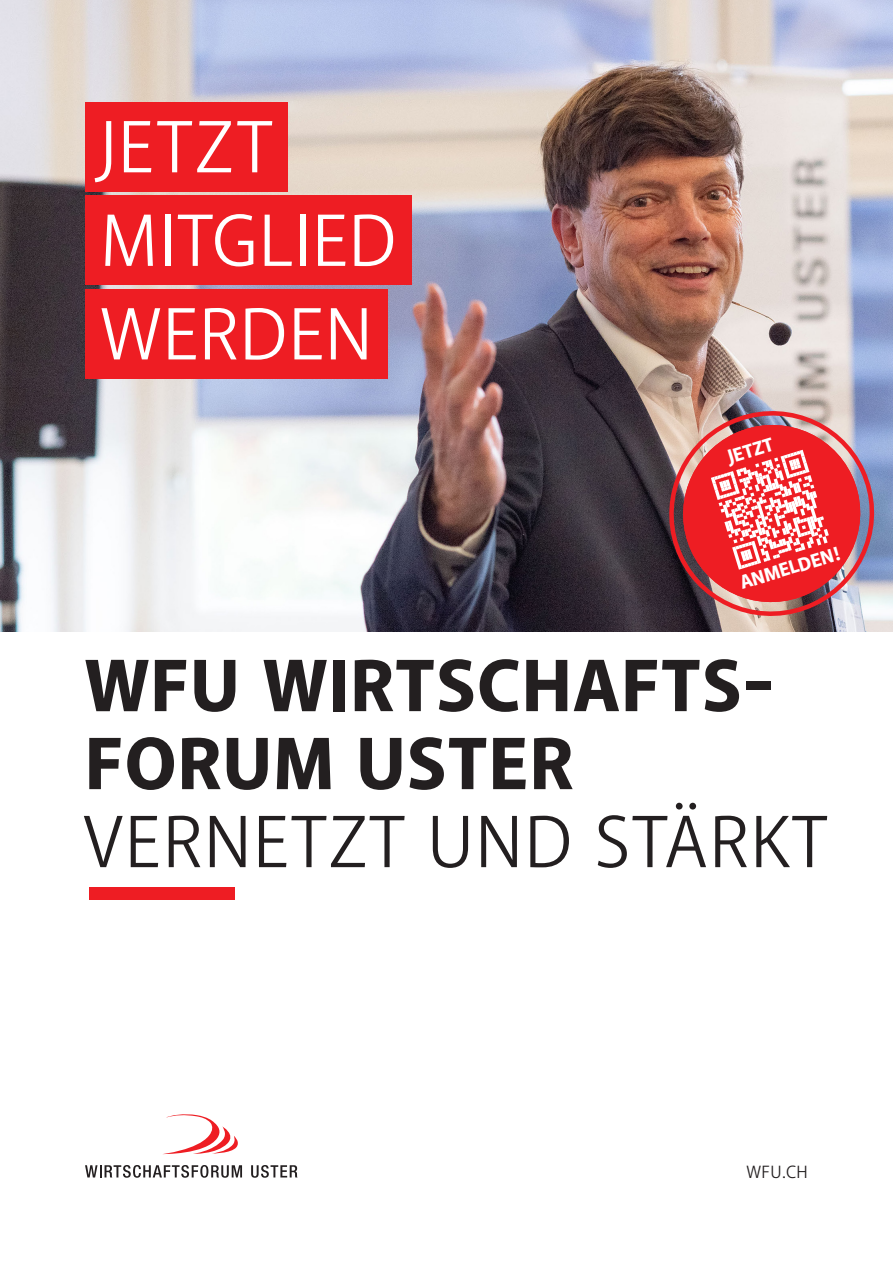
<style>
.page{position:relative;width:893px;height:1263px;background:#fff}
.page>*{position:absolute;margin:0;border:0;box-sizing:border-box;transform-origin:0 0}
.t1{font:800 75px/78px "Akagi";letter-spacing:.02em;color:#231f20}
.t2{font:75px/93.6px "Akagi";letter-spacing:.015em;color:#fff}
.t3{font:75px "Akagi";letter-spacing:.02em;color:#231f20}
.t4{font:800 19.5px "Akagi";color:#fff}
.t5{font:18px "Akagi";color:#231f20}
</style>
<div class="page">
<img style="left:0;top:0;width:893px;height:631px">
<svg style="left:657px;top:399px;width:229px;height:229px"></svg>
<svg style="left:671px;top:413px;width:201px;height:201px"></svg>
<div style="left:85px;top:289px;width:303px;height:89px;background:#ee1d23"></div>
<div style="left:85px;top:102px;width:203px;height:89px;background:#ee1d23"></div>
<div style="left:85px;top:196px;width:326px;height:89px;background:#ee1d23"></div>
<svg style="left:85px;top:1165px;width:157px;height:13px"></svg>
<svg style="left:251px;top:1165px;width:47px;height:13px"></svg>
<svg style="left:163px;top:1114px;width:75px;height:41px"></svg>
<div style="left:89px;top:887px;width:145px;height:13px;background:#ee1d23"></div>
<p class="t2" style="left:100px;top:100px;width:298px">JETZT<br>MITGLIED</p>
<p class="t2" style="left:100px;top:287px;width:274px">WERDEN</p>
<p class="t4" style="left:725px;top:446px;width:48px;rotate:-17deg">JETZT</p>
<p class="t4" style="left:737px;top:571px;width:105px;rotate:-17deg">ANMELDEN!</p>
<p class="t1" style="left:85px;top:649px;width:690px">WFU WIRTSCHAFTS-<br>FORUM USTER</p>
<p class="t3" style="left:83px;top:796px;width:746px">VERNETZT UND STÄRKT</p>
<p class="t5" style="left:746px;top:1161px;width:63px">WFU.CH</p>
</div>
